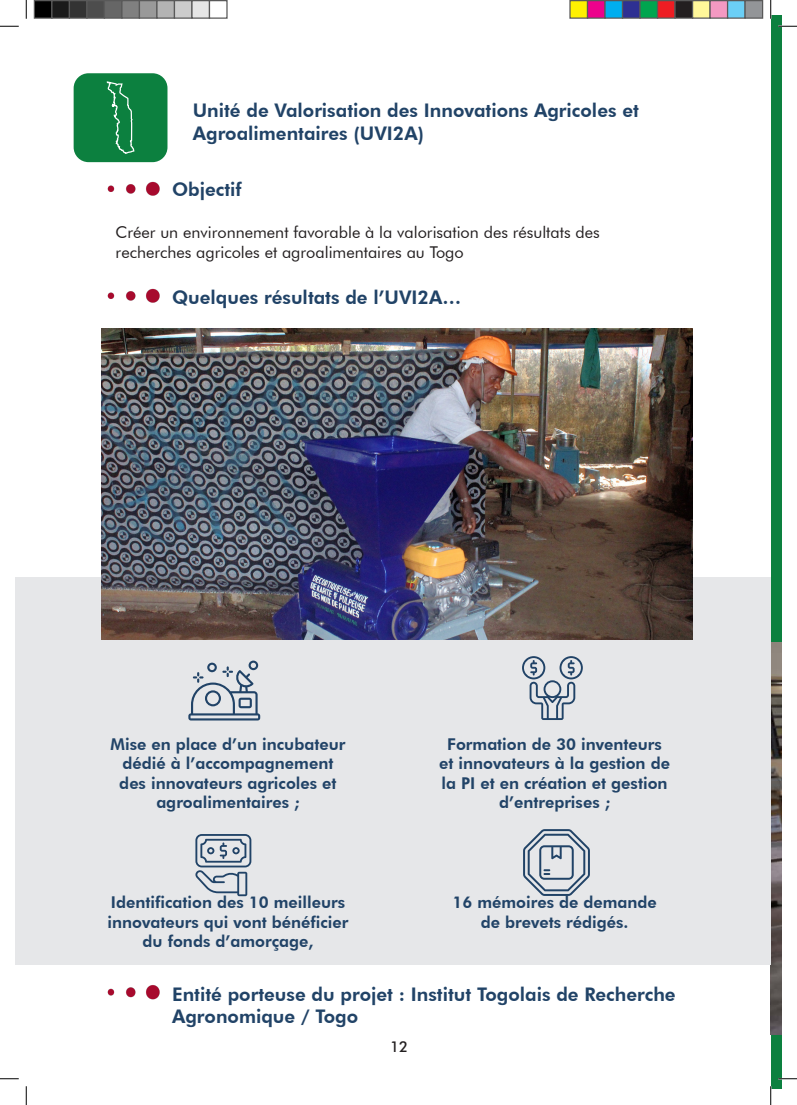
<style>
.page{position:relative;width:797px;height:1105px;background:#fff}
.page>*{position:absolute;margin:0;border:0;box-sizing:border-box;transform-origin:0 0}
.t1{font:800 18.75px/22.5px "Futura BT";color:#214367}
.t2{font:800 16.25px/19.5px "Futura BT";color:#214367;text-align:center}
.t3{font:16.25px/19.5px "Futura BT";color:#231f20}
.t4{font:500 15px "Futura BT";color:#231f20}
</style>
<div class="page">
<div style="left:770px;top:16px;width:11px;height:1073px;background:#0c803f"></div>
<img style="left:770px;top:643px;width:11px;height:391px">
<div style="left:16px;top:577px;width:754px;height:387px;background:#e6e7e9"></div>
<div style="left:74px;top:73px;width:93px;height:89px;background:#0c803f;border-radius:15px"></div>
<img style="left:107px;top:181px;width:53px;height:15px">
<img style="left:107px;top:288px;width:53px;height:15px">
<img style="left:107px;top:985px;width:53px;height:15px">
<svg style="left:106px;top:73px;width:29px;height:81px"></svg>
<svg style="left:188px;top:661px;width:72px;height:59px"></svg>
<svg style="left:522px;top:656px;width:61px;height:64px"></svg>
<svg style="left:195px;top:834px;width:56px;height:62px"></svg>
<svg style="left:523px;top:829px;width:67px;height:67px"></svg>
<img style="left:102px;top:328px;width:590px;height:311px">
<svg style="left:0;top:25px;width:19px;height:2px"></svg>
<svg style="left:778px;top:25px;width:19px;height:2px"></svg>
<svg style="left:0;top:1078px;width:19px;height:1px"></svg>
<svg style="left:778px;top:1078px;width:19px;height:1px"></svg>
<svg style="left:25px;top:0;width:2px;height:19px"></svg>
<svg style="left:25px;top:1086px;width:2px;height:19px"></svg>
<svg style="left:770px;top:0;width:1px;height:19px"></svg>
<svg style="left:770px;top:1086px;width:1px;height:19px"></svg>
<div style="left:34px;top:1px;width:18px;height:17px;background:#000"></div>
<div style="left:34px;top:0;width:18px;height:19px;border:1px solid #595959"></div>
<div style="left:52px;top:1px;width:17px;height:17px;background:#1a1a1a"></div>
<div style="left:51px;top:0;width:19px;height:19px;border:1px solid #595959"></div>
<div style="left:69px;top:1px;width:18px;height:17px;background:#333"></div>
<div style="left:69px;top:0;width:19px;height:19px;border:1px solid #595959"></div>
<div style="left:87px;top:1px;width:17px;height:17px;background:#4d4d4d"></div>
<div style="left:86px;top:0;width:19px;height:19px;border:1px solid #595959"></div>
<div style="left:104px;top:1px;width:18px;height:17px;background:#666"></div>
<div style="left:104px;top:0;width:18px;height:19px;border:1px solid #595959"></div>
<div style="left:122px;top:1px;width:17px;height:17px;background:#808080"></div>
<div style="left:121px;top:0;width:19px;height:19px;border:1px solid #595959"></div>
<div style="left:139px;top:1px;width:18px;height:17px;background:#999"></div>
<div style="left:139px;top:0;width:19px;height:19px;border:1px solid #595959"></div>
<div style="left:157px;top:1px;width:17px;height:17px;background:#b3b3b3"></div>
<div style="left:156px;top:0;width:19px;height:19px;border:1px solid #595959"></div>
<div style="left:174px;top:1px;width:18px;height:17px;background:#ccc"></div>
<div style="left:174px;top:0;width:18px;height:19px;border:1px solid #595959"></div>
<div style="left:192px;top:1px;width:17px;height:17px;background:#e6e6e6"></div>
<div style="left:191px;top:0;width:19px;height:19px;border:1px solid #595959"></div>
<div style="left:209px;top:0;width:19px;height:19px;border:1px solid #595959"></div>
<div style="left:570px;top:1px;width:17px;height:17px;background:#fff101"></div>
<div style="left:569px;top:0;width:19px;height:19px;border:1px solid #595959"></div>
<div style="left:587px;top:1px;width:18px;height:17px;background:#ed028c"></div>
<div style="left:587px;top:0;width:18px;height:19px;border:1px solid #595959"></div>
<div style="left:605px;top:1px;width:17px;height:17px;background:#00aeef"></div>
<div style="left:604px;top:0;width:19px;height:19px;border:1px solid #595959"></div>
<div style="left:622px;top:1px;width:18px;height:17px;background:#2e3092"></div>
<div style="left:622px;top:0;width:18px;height:19px;border:1px solid #595959"></div>
<div style="left:640px;top:1px;width:17px;height:17px;background:#00a54f"></div>
<div style="left:639px;top:0;width:19px;height:19px;border:1px solid #595959"></div>
<div style="left:657px;top:1px;width:18px;height:17px;background:#ee1d23"></div>
<div style="left:657px;top:0;width:18px;height:19px;border:1px solid #595959"></div>
<div style="left:675px;top:1px;width:17px;height:17px;background:#231f20"></div>
<div style="left:674px;top:0;width:19px;height:19px;border:1px solid #595959"></div>
<div style="left:692px;top:1px;width:18px;height:17px;background:#fff79a"></div>
<div style="left:692px;top:0;width:18px;height:19px;border:1px solid #595959"></div>
<div style="left:710px;top:1px;width:17px;height:17px;background:#f499c2"></div>
<div style="left:709px;top:0;width:19px;height:19px;border:1px solid #595959"></div>
<div style="left:727px;top:1px;width:18px;height:17px;background:#6bcff6"></div>
<div style="left:727px;top:0;width:18px;height:19px;border:1px solid #595959"></div>
<div style="left:745px;top:1px;width:17px;height:17px;background:#939598"></div>
<div style="left:744px;top:0;width:19px;height:19px;border:1px solid #595959"></div>
<p class="t1" style="left:193px;top:99px;width:447px">Unité de Valorisation des Innovations Agricoles et<br>Agroalimentaires (UVI2A)</p>
<p class="t1" style="left:172px;top:178px;width:71px">Objectif</p>
<p class="t3" style="left:116px;top:222px;width:485px">Créer un environnement favorable à la valorisation des résultats des recherches agricoles et agroalimentaires au Togo</p>
<p class="t1" style="left:172px;top:286px;width:291px">Quelques résultats de l’UVI2A…</p>
<p class="t2" style="left:111px;top:734px;width:236px">Mise en place d’un incubateur dédié à l’accompagnement des innovateurs agricoles et agroalimentaires ;</p>
<p class="t2" style="left:107px;top:893px;width:242px">Identification des 10 meilleurs innovateurs qui vont bénéficier du fonds d’amorçage,</p>
<p class="t2" style="left:439px;top:734px;width:232px">Formation de 30 inventeurs et innovateurs à la gestion de la PI et en création et gestion d’entreprises ;</p>
<p class="t2" style="left:452px;top:893px;width:206px">16 mémoires de demande de brevets rédigés.</p>
<p class="t1" style="left:172px;top:983px;width:505px">Entité porteuse du projet : Institut Togolais de Recherche<br>Agronomique / Togo</p>
<p class="t4" style="left:390px;top:1037px;width:20px">12</p>
</div>
